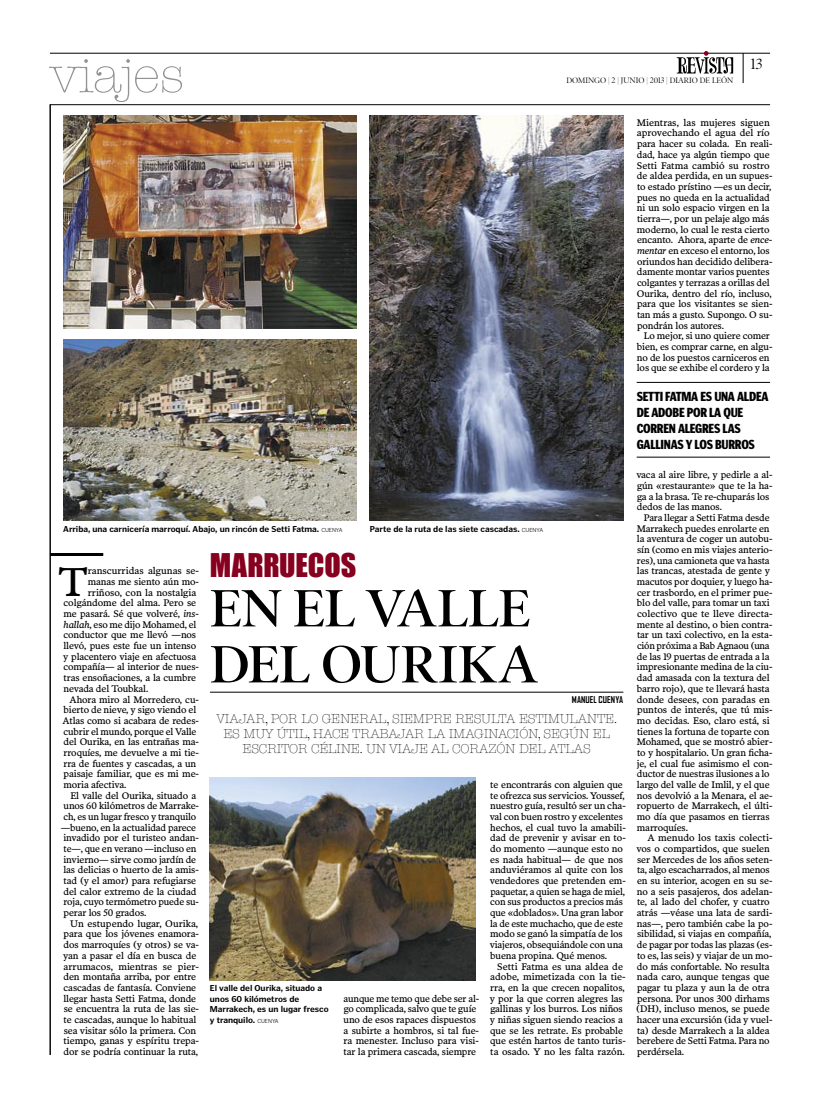
<style>
.page{position:relative;width:820px;height:1106px;background:#fff}
.page>*{position:absolute;margin:0;border:0;box-sizing:border-box;transform-origin:0 0}
._20_TIT_p_53{font:600 53px/56px "Poynter OS Display";letter-spacing:.005em;color:#000}
._998R_FOL_sección_impar{font:300 50px "American Typewriter";letter-spacing:-.02em;color:#939393}
._64_TEX_capitular_3_lineas{font:40.9px "Poynter OS Text Three L";color:#000}
._10_ANT_30{font:30px "Impact";color:#87001f}
._998R_FOL_impar{font:15px "Poynter OS Display";color:#000}
._30_ENTRADILLA{font:300 13px/15px "American Typewriter";letter-spacing:-.02em;color:#000;text-align:center}
._67_TEX_destacado{font:900 condensed 13px/16px "Poynter Gothic Text";letter-spacing:-.02em;color:#000}
._62_TEX_sangria{font:9.7px/10.7px "Poynter OS Text Three L";letter-spacing:-.01em;color:#000}
._64_TEX_capitular_3_lineas-2{font:9.7px "Poynter OS Text Three L";letter-spacing:-.01em;color:#000}
._60_TEX_firma{font:700 9px "Agency FB";letter-spacing:.01em;color:#000}
._70_FOT_pie{font:700 8.6px/10.7px "Poynter Gothic Text";letter-spacing:-.005em;color:#000}
._998R_FOL_fecha_impar{font:8px "Poynter OS Display";color:#000}
.s1{font-style:italic}
.s2{font-weight:300;font-size:6px}
</style>
<div class="page">
<img style="left:63px;top:115px;width:293px;height:214px">
<hr style="left:50px;top:104px;width:1px;height:950px;background:#000">
<hr style="left:50px;top:104px;width:719px;height:1px;background:#000">
<hr style="left:50px;top:553px;width:53px;height:3px;background:#000">
<hr style="left:210px;top:692px;width:413px;height:1px;background:#000">
<img style="left:370px;top:115px;width:253px;height:406px">
<img style="left:210px;top:777px;width:266px;height:203px">
<img style="left:64px;top:339px;width:292px;height:182px">
<hr style="left:636px;top:382px;width:133px;height:1px;background:#000">
<hr style="left:636px;top:457px;width:133px;height:1px;background:#000">
<hr style="left:50px;top:53px;width:719px;height:1px;background:#000">
<hr style="left:742px;top:53px;width:1px;height:30px;background:#000">
<svg style="left:676px;top:51px;width:56px;height:23px"></svg>
<p class="_998R_FOL_sección_impar" style="left:50px;top:48px;width:136px">viajes</p>
<p class="_998R_FOL_fecha_impar" style="left:566px;top:76px;width:168px">DOMINGO | 2 | JUNIO | 2013 | DIARIO DE LEÓN</p>
<p class="_998R_FOL_impar" style="left:750px;top:55px;width:13px">13</p>
<p class="_62_TEX_sangria" style="left:636px;top:117px;width:137px">Mientras, las mujeres siguen aprovechando el agua del río para hacer su colada. En reali&shy;dad, hace ya algún tiempo que<br>Setti Fatma cambió su rostro de aldea perdida, en un supues&shy;to estado prístino —es un decir, pues no queda en la actualidad ni un solo espacio virgen en la tierra—, por un pelaje algo más moderno, lo cual le resta cierto encanto. Ahora, aparte de <span class="s1">ence&shy;mentar</span> en exceso el entorno, los oriundos han decidido delibera&shy;damente montar varios puentes colgantes y terrazas a orillas del<br>Ourika, dentro del río, incluso, para que los visitantes se sien&shy;tan más a gusto. Supongo. O su&shy;pondrán los autores.</p>
<p class="_62_TEX_sangria" style="left:636px;top:330px;width:137px;text-align:center">Lo mejor, si uno quiere comer bien, es comprar carne, en algu&shy;no de los puestos carniceros en los que se exhibe el cordero y la</p>
<p class="_67_TEX_destacado" style="left:636px;top:388px;width:133px">SETTI FATMA ES UNA ALDEA<br>DE ADOBE POR LA QUE<br>CORREN ALEGRES LAS<br>GALLINAS Y LOS BURROS</p>
<p class="_70_FOT_pie" style="left:63px;top:523px;width:281px">Arriba, una carnicería marroquí. Abajo, un rincón de Setti Fatma. <span class="s2">CUENYA</span></p>
<p class="_70_FOT_pie" style="left:370px;top:523px;width:174px">Parte de la ruta de las siete cascadas. <span class="s2">CUENYA</span></p>
<p class="_64_TEX_capitular_3_lineas" style="left:58px;top:556px;width:31px">T</p>
<p class="_64_TEX_capitular_3_lineas-2" style="left:88px;top:565px;width:113px">ranscurridas algunas se-</p>
<p class="_64_TEX_capitular_3_lineas-2" style="left:88px;top:575px;width:113px">manas me siento aún mo-</p>
<p class="_64_TEX_capitular_3_lineas-2" style="left:88px;top:586px;width:110px">rriñoso, con la nostalgia</p>
<p class="_64_TEX_capitular_3_lineas-2" style="left:64px;top:597px;width:134px">colgándome del alma<span class="s1">.</span> Pero se</p>
<p class="_64_TEX_capitular_3_lineas-2" style="left:63px;top:607px;width:137px">me pasará. Sé que volveré, <span class="s1">ins-</span></p>
<p class="_64_TEX_capitular_3_lineas-2" style="left:64px;top:618px;width:134px"><span class="s1">hallah</span>, eso me dijo Mohamed, el</p>
<p class="_64_TEX_capitular_3_lineas-2" style="left:64px;top:629px;width:134px">conductor que me llevó —nos</p>
<p class="_64_TEX_capitular_3_lineas-2" style="left:63px;top:639px;width:134px">llevó, pues este fue un intenso</p>
<p class="_64_TEX_capitular_3_lineas-2" style="left:63px;top:650px;width:134px">y placentero viaje en afectuosa</p>
<p class="_64_TEX_capitular_3_lineas-2" style="left:64px;top:661px;width:137px">compañía— al interior de nues-</p>
<p class="_64_TEX_capitular_3_lineas-2" style="left:64px;top:671px;width:134px">tras ensoñaciones, a la cumbre</p>
<p class="_64_TEX_capitular_3_lineas-2" style="left:63px;top:682px;width:86px">nevada del Toubkal.</p>
<p class="_62_TEX_sangria" style="left:63px;top:693px;width:138px;text-indent:7px">Ahora miro al Morredero, cu&shy;bierto de nieve, y sigo viendo el<br>Atlas como si acabara de redes&shy;cubrir el mundo, porque el Valle del Ourika, en las entrañas ma&shy;rroquíes, me devuelve a mi tie&shy;rra de fuentes y cascadas, a un paisaje familiar, que es mi me&shy;moria afectiva.</p>
<p class="_62_TEX_sangria" style="left:61px;top:789px;width:140px;text-indent:10px">El valle del Ourika, situado a unos 60 kilómetros de Marrake&shy;ch, es un lugar fresco y tranquilo —bueno, en la actualidad parece invadido por el turisteo andan&shy;te—, que en verano —incluso en invierno— sirve como jardín de las delicias o huerto de la amis&shy;tad (y el amor) para refugiarse del calor extremo de la ciudad roja, cuyo termómetro puede su&shy;perar los 50 grados.</p>
<p class="_62_TEX_sangria" style="left:63px;top:917px;width:137px;text-indent:7px">Un estupendo lugar, Ourika, para que los jóvenes enamora&shy;dos marroquíes (y otros) se va&shy;yan a pasar el día en busca de arrumacos, mientras se pier&shy;den montaña arriba, por entre cascadas de fantasía. Conviene llegar hasta Setti Fatma, donde se encuentra la ruta de las sie&shy;te cascadas, aunque lo habitual sea visitar sólo la primera. Con tiempo, ganas y espíritu trepa&shy;dor se podría continuar la ruta,</p>
<p class="_10_ANT_30" style="left:210px;top:541px;width:148px">MARRUECOS</p>
<p class="_20_TIT_p_53" style="left:210px;top:580px;width:329px">EN EL VALLE<br>DEL OURIKA</p>
<p class="_30_ENTRADILLA" style="left:216px;top:711px;width:401px">VIAJAR, POR LO GENERAL, SIEMPRE RESULTA ESTIMULANTE.<br>ES MUY ÚTIL, HACE TRABAJAR LA IMAGINACIÓN, SEGÚN EL<br>ESCRITOR CÉLINE. UN VIAJE AL CORAZÓN DEL ATLAS</p>
<p class="_60_TEX_firma" style="left:571px;top:693px;width:53px">MANUEL CUENYA</p>
<p class="_70_FOT_pie" style="left:210px;top:982px;width:120px">El valle del Ourika, situado a unos 60 kilómetros de<br>Marrakech, es un lugar fresco y tranquilo. <span class="s2">CUENYA</span></p>
<p class="_62_TEX_sangria" style="left:343px;top:992px;width:137px">aunque me temo que debe ser al&shy;go complicada, salvo que te guíe uno de esos rapaces dispuestos a subirte a hombros, si tal fue&shy;ra menester. Incluso para visi&shy;tar la primera cascada, siempre</p>
<p class="_62_TEX_sangria" style="left:489px;top:779px;width:137px">te encontrarás con alguien que te ofrezca sus servicios. Youssef, nuestro guía, resultó ser un cha&shy;val con buen rostro y excelentes hechos, el cual tuvo la amabili&shy;dad de prevenir y avisar en to&shy;do momento —aunque esto no es nada habitual— de que nos anduviéramos al quite con los vendedores que pretenden em&shy;paquetar, a quien se haga de miel, con sus productos a precios más que «doblados». Una gran labor la de este muchacho, que de este modo se ganó la simpatía de los viajeros, obsequiándole con una buena propina. Qué menos.</p>
<p class="_62_TEX_sangria" style="left:489px;top:960px;width:137px;text-align:center">Setti Fatma es una aldea de adobe, mimetizada con la tie&shy;rra, en la que crecen nopalitos, y por la que corren alegres las gallinas y los burros. Los niños y niñas siguen siendo reacios a que se les retrate. Es probable que estén hartos de tanto turis&shy;ta osado. Y no les falta razón.</p>
<p class="_62_TEX_sangria" style="left:636px;top:469px;width:137px">vaca al aire libre, y pedirle a al&shy;gún «restaurante» que te la ha&shy;ga a la brasa. Te re-chuparás los dedos de las manos.</p>
<p class="_62_TEX_sangria" style="left:636px;top:512px;width:137px;text-indent:7px">Para llegar a Setti Fatma desde<br>Marrakech puedes enrolarte en la aventura de coger un autobu&shy;sín (como en mis viajes anterio&shy;res), una camioneta que va hasta las trancas, atestada de gente y macutos por doquier, y luego ha&shy;cer trasbordo, en el primer pue&shy;blo del valle, para tomar un taxi colectivo que te lleve directa&shy;mente al destino, o bien contra&shy;tar un taxi colectivo, en la esta&shy;ción próxima a Bab Agnaou (una de las 19 puertas de entrada a la impresionante medina de la ciu&shy;dad amasada con la textura del barro rojo), que te llevará hasta donde desees, con paradas en puntos de interés, que tú mis&shy;mo decidas. Eso, claro está, si tienes la fortuna de toparte con<br>Mohamed, que se mostró abier&shy;to y hospitalario. Un gran ficha&shy;je, el cual fue asimismo el con&shy;ductor de nuestras ilusiones a lo largo del valle de Imlil, y el que nos devolvió a la Menara, el ae&shy;ropuerto de Marrakech, el últi&shy;mo día que pasamos en tierras marroquíes.</p>
<p class="_62_TEX_sangria" style="left:636px;top:832px;width:138px;text-indent:11px">A menudo los taxis colecti&shy;vos o compartidos, que suelen ser Mercedes de los años seten&shy;ta, algo escacharrados, al menos en su interior, acogen en su se&shy;no a seis pasajeros, dos adelan&shy;te, al lado del chofer, y cuatro atrás —véase una lata de sardi&shy;nas—, pero también cabe la po&shy;sibilidad, si viajas en compañía, de pagar por todas las plazas (es&shy;to es, las seis) y viajar de un mo&shy;do más confortable. No resulta nada caro, aunque tengas que pagar tu plaza y aun la de otra persona. Por unos 300 dirhams (DH), incluso menos, se puede hacer una excursión (ida y vuel&shy;ta) desde Marrakech a la aldea berebere de Setti Fatma. Para no perdérsela.</p>
</div>
